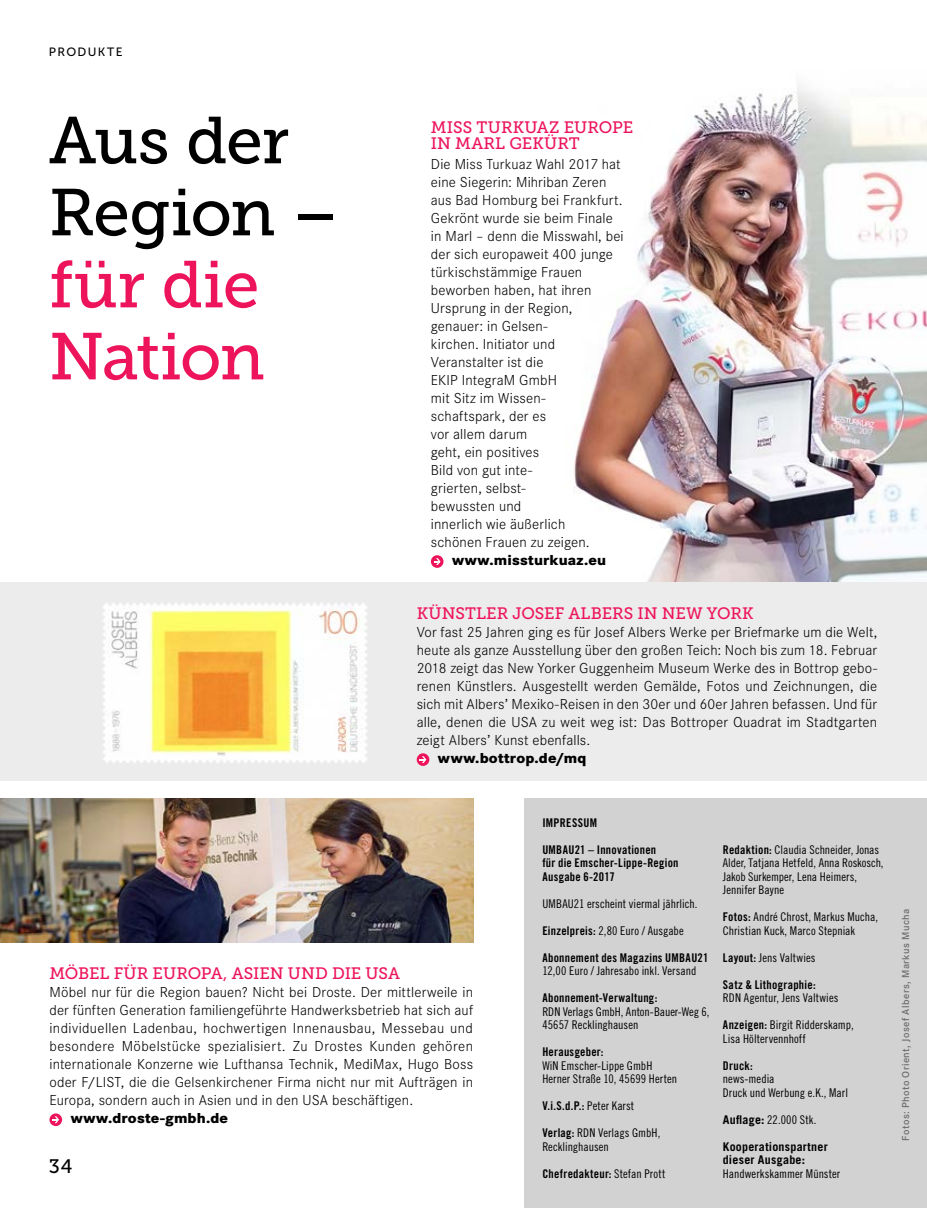
<style>
.page{position:relative;width:927px;height:1208px;background:#fff}
.page>*{position:absolute;margin:0;border:0;box-sizing:border-box;transform-origin:0 0}
.t1{font:66px/72px "Museo Slab 500";letter-spacing:-.025em;color:#000}
.t2{font:66px/72px "Museo Slab 500";letter-spacing:-.03em;color:#ed145b}
.t3{font:19.5px "Museo Slab 500";color:#000}
.t4{font:16.5px/16.5px "Museo Slab 500";color:#ed145b}
.t5{font:300 15px/18px "Corporate S";letter-spacing:.01em;color:#000;text-align:justify}
.t6{font:800 15px "Corporate S";letter-spacing:.015em;color:#000}
.t7{font:12px/13.5px "Trade Gothic Cond Eighteen";letter-spacing:.005em;color:#000}
.t8{font:12px/13.5px "Trade Gothic LT Std Bd Cn 20";letter-spacing:.02em;color:#000}
.t9{font:700 12px/13.5px "Trade Gothic";letter-spacing:.02em;color:#000}
.t10{font:12px "Museo Sans 500";letter-spacing:.115em;color:#000}
.t11{font:600 10.5px "Corporate S";letter-spacing:.04em;color:#6d6e71}
.s1{font-family:"Trade Gothic LT Std Bd Cn 20"}
.s2{font-family:"Trade Gothic Cond Eighteen"}
.s3{font-family:"Trade Gothic";font-weight:700}
</style>
<div class="page">
<img style="left:323px;top:86px;width:603px;height:497px">
<div style="left:0;top:583px;width:927px;height:198px;background:#edecec"></div>
<div style="left:524px;top:799px;width:403px;height:409px;background:#d3d2d2"></div>
<img style="left:103px;top:603px;width:264px;height:160px">
<svg style="left:49px;top:1113px;width:13px;height:13px"></svg>
<svg style="left:53px;top:1116px;width:6px;height:7px"></svg>
<img style="left:0;top:799px;width:473px;height:144px">
<div style="left:431px;top:555px;width:12px;height:13px;background:#ed145b;border-radius:50%"></div>
<svg style="left:434px;top:558px;width:7px;height:7px"></svg>
<svg style="left:417px;top:753px;width:12px;height:13px"></svg>
<svg style="left:420px;top:756px;width:6px;height:7px"></svg>
<hr style="left:926px;top:0;width:1px;height:1061px;background:#d6dee7">
<p class="t10" style="left:49px;top:46px;width:75px">PRODUKTE</p>
<h1 class="t1" style="left:49px;top:105px;width:292px">Aus der<br>Region –</h1>
<h1 class="t2" style="left:49px;top:249px;width:217px">für die<br>Nation</h1>
<p class="t4" style="left:431px;top:119px;width:204px">MISS TURKUAZ EUROPE<br>IN MARL GEKÜRT</p>
<p class="t5" style="left:431px;top:155px;width:194px;text-align:left">Die Miss Turkuaz Wahl 2017 hat eine Siegerin: Mihriban Zeren aus Bad Homburg bei Frankfurt.<br>Gekrönt wurde sie beim Finale in Marl – denn die Misswahl, bei der sich europaweit 400 junge türkischstämmige Frauen beworben haben, hat ihren<br>Ursprung in der Region, genauer: in Gelsen-<br>kirchen. Initiator und<br>Veranstalter ist die<br>EKIP IntegraM GmbH<br>mit Sitz im Wissen-<br>schaftspark, der es<br>vor allem darum<br>geht, ein positives<br>Bild von gut inte-<br>grierten, selbst-<br>bewussten und<br>innerlich wie äußerlich<br>schönen Frauen zu zeigen.</p>
<p class="t6" style="left:452px;top:551px;width:156px">www.missturkuaz.eu</p>
<p class="t4" style="left:417px;top:605px;width:338px">KÜNSTLER JOSEF ALBERS IN NEW YORK</p>
<p class="t5" style="left:417px;top:623px;width:462px">Vor fast 25 Jahren ging es für Josef Albers Werke per Briefmarke um die Welt, heute als ganze Ausstellung über den großen Teich: Noch bis zum 18. Februar 2018 zeigt das New Yorker Guggenheim Museum Werke des in Bottrop gebo&shy;renen Künstlers. Ausgestellt werden Gemälde, Fotos und Zeichnungen, die sich mit Albers’ Mexiko-Reisen in den 30er und 60er Jahren befassen. Und für alle, denen die USA zu weit weg ist: Das Bottroper Quadrat im Stadtgarten zeigt Albers’ Kunst ebenfalls.</p>
<p class="t6" style="left:438px;top:749px;width:150px">www.bottrop.de/mq</p>
<p class="t4" style="left:49px;top:965px;width:352px">MÖBEL FÜR EUROPA, ASIEN UND DIE USA</p>
<p class="t5" style="left:49px;top:983px;width:425px">Möbel nur für die Region bauen? Nicht bei Droste. Der mittlerweile in der fünften Generation familiengeführte Handwerksbetrieb hat sich auf individuellen Ladenbau, hochwertigen Innenausbau, Messebau und besondere Möbelstücke spezialisiert. Zu Drostes Kunden gehören internationale Konzerne wie Lufthansa Technik, MediMax, Hugo Boss oder F/LIST, die die Gelsenkirchener Firma nicht nur mit Aufträgen in Europa, sondern auch in Asien und in den USA beschäftigen.</p>
<p class="t6" style="left:71px;top:1109px;width:159px">www.droste-gmbh.de</p>
<h2 class="t3" style="left:49px;top:1155px;width:25px">34</h2>
<p class="t8" style="left:542px;top:815px;width:56px">IMPRESSUM</p>
<p class="t8" style="left:542px;top:842px;width:138px">UMBAU21 – Innovationen<br>für die Emscher-Lippe-Region<br>Ausgabe 6-2017</p>
<p class="t7" style="left:542px;top:896px;width:157px">UMBAU21 erscheint viermal jährlich.</p>
<p class="t7" style="left:542px;top:923px;width:143px"><span class="s1">Einzelpreis:</span> 2,80 Euro / Ausgabe</p>
<p class="t8" style="left:542px;top:950px;width:168px">Abonnement des Magazins UMBAU21</p>
<p class="t7" style="left:542px;top:964px;width:156px">12,00 Euro / Jahresabo inkl. Versand</p>
<p class="t8" style="left:542px;top:991px;width:117px">Abonnement-Verwaltung:</p>
<p class="t7" style="left:542px;top:1004px;width:169px">RDN Verlags GmbH, Anton-Bauer-Weg 6,<br>45657 Recklinghausen</p>
<p class="t8" style="left:542px;top:1045px;width:63px">Herausgeber:</p>
<p class="t7" style="left:542px;top:1058px;width:136px">WiN Emscher-Lippe GmbH<br>Herner Straße 10, 45699 Herten</p>
<p class="t8" style="left:542px;top:1099px;width:93px">V.i.S.d.P.: <span class="s2">Peter Karst</span></p>
<p class="t7" style="left:542px;top:1126px;width:120px"><span class="s1">Verlag:</span> RDN Verlags GmbH,<br>Recklinghausen</p>
<p class="t8" style="left:542px;top:1166px;width:125px">Chefredakteur: <span class="s2">Stefan Prott</span></p>
<p class="t7" style="left:723px;top:842px;width:162px"><span class="s1">Redaktion:</span> Claudia Schneider, Jonas<br>Alder, Tatjana Hetfeld, Anna Roskosch,<br>Jakob Surkemper, Lena Heimers,<br>Jennifer Bayne</p>
<p class="t7" style="left:723px;top:910px;width:157px"><span class="s1">Fotos:</span> André Chrost, Markus Mucha,<br>Christian Kuck, Marco Stepniak</p>
<p class="t7" style="left:723px;top:950px;width:94px"><span class="s1">Layout:</span> Jens Valtwies</p>
<p class="t8" style="left:723px;top:977px;width:94px">Satz &amp; Lithographie:</p>
<p class="t7" style="left:723px;top:991px;width:117px">RDN Agentur, Jens Valtwies</p>
<p class="t7" style="left:723px;top:1018px;width:132px"><span class="s1">Anzeigen:</span> Birgit Ridderskamp,<br>Lisa Höltervennhoff</p>
<p class="t8" style="left:723px;top:1058px;width:32px">Druck:</p>
<p class="t7" style="left:723px;top:1072px;width:127px">news-media<br>Druck und Werbung e.K., Marl</p>
<p class="t7" style="left:723px;top:1112px;width:95px"><span class="s3">Auflage:</span> 22.000 Stk.</p>
<p class="t9" style="left:723px;top:1139px;width:106px">Kooperationspartner dieser Ausgabe:</p>
<p class="t7" style="left:723px;top:1166px;width:119px">Handwerkskammer Münster</p>
<p class="t11" style="left:900px;top:1141px;width:234px;rotate:-90deg">Fotos: Photo Orient, Josef Albers, Markus Mucha</p>
</div>
